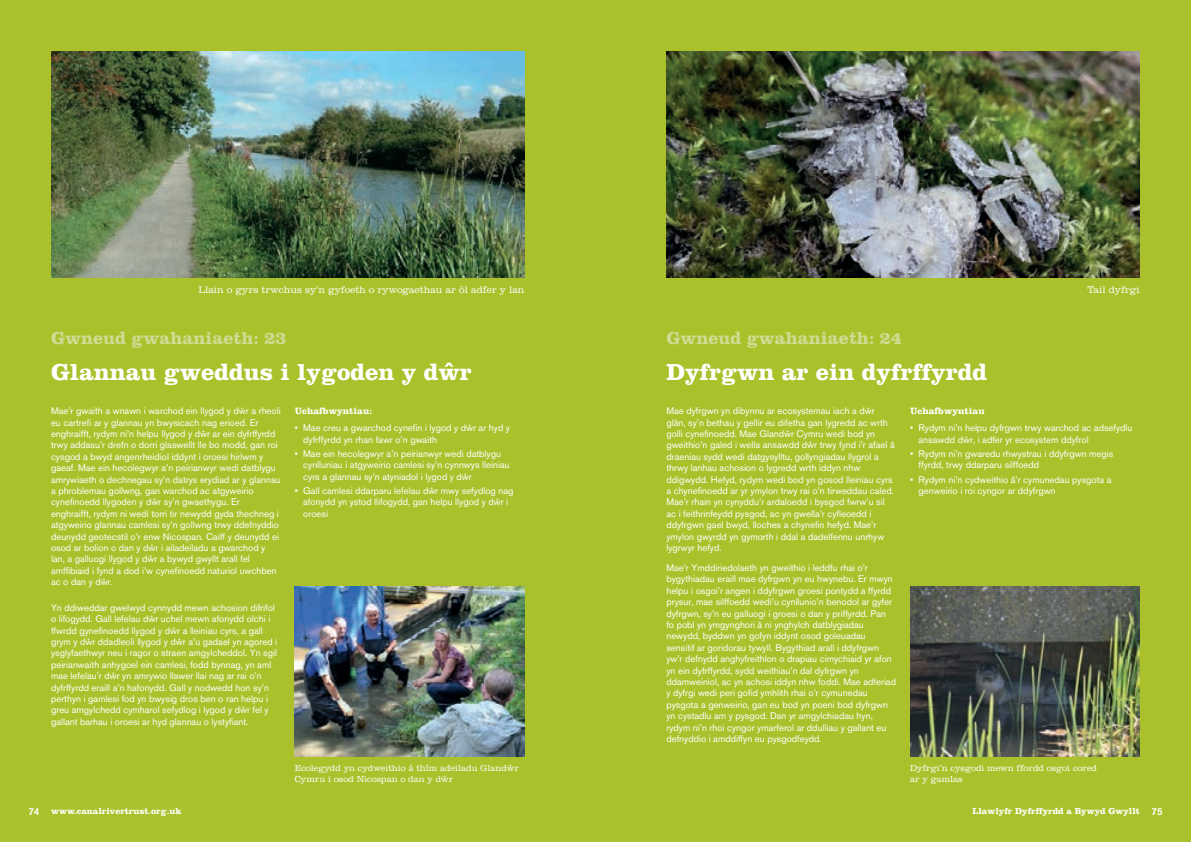
<style>
.page{position:relative;width:1191px;height:842px;background:#aac12c}
.page>*{position:absolute;margin:0;border:0;box-sizing:border-box;transform-origin:0 0}
.t1{font:700 24px "Clarendon LT Std";color:#fff}
.t2{font:700 18px "Clarendon LT Std";color:#d0db93}
.t3{font:300 10px "Clarendon LT Std";color:#fff}
.t4{font:9.5px/11.4px "Akzidenz Grotesk BQ";color:#fff}
.t5{font:700 9.5px "Clarendon LT Std";color:#fff}
.t6{font:300 9px/10.8px "Clarendon LT Std";color:#fff}
.t7{font:700 9px "Clarendon LT Std";color:#fff}
.s1{font-family:"Akzidenz Grotesk BQ";font-weight:500;font-size:10px}
</style>
<div class="page">
<img style="left:51px;top:51px;width:473px;height:227px">
<img style="left:666px;top:51px;width:474px;height:227px">
<img style="left:295px;top:587px;width:229px;height:170px">
<img style="left:910px;top:587px;width:230px;height:170px">
<p class="t3" style="left:198px;top:284px;width:328px">Llain o gyrs trwchus sy’n gyfoeth o rywogaethau ar ôl adfer y lan</p>
<p class="t3" style="left:1087px;top:284px;width:54px">Tail dyfrgi</p>
<h2 class="t2" style="left:51px;top:327px;width:237px">Gwneud gwahaniaeth: 23</h2>
<h1 class="t1" style="left:51px;top:358px;width:422px">Glannau gweddus i lygoden y dwˆ r</h1>
<p class="t4" style="left:51px;top:405px;width:231px">Mae’r gwaith a wnawn i warchod ein llygod y dwˆ r a rheoli eu cartrefi ar y glannau yn bwysicach nag erioed. Er enghraifft, rydym ni’n helpu llygod y dwˆ r ar ein dyfrffyrdd trwy addasu’r drefn o dorri glaswellt lle bo modd, gan roi cysgod a bwyd angenrheidiol iddynt i oroesi hirlwm y gaeaf. Mae ein hecolegwyr a’n peirianwyr wedi datblygu amrywiaeth o dechnegau sy’n datrys erydiad ar y glannau a phroblemau gollwng, gan warchod ac atgyweirio cynefinoedd llygoden y dwˆ r sy’n gwaethygu. Er enghraifft, rydym ni wedi torri tir newydd gyda thechneg i atgyweirio glannau camlesi sy’n gollwng trwy ddefnyddio deunydd geotecstil o’r enw Nicospan. Caiff y deunydd ei osod ar bolion o dan y dwˆ r i ailadeiladu a gwarchod y lan, a galluogi llygod y dwˆ r a bywyd gwyllt arall fel amffibiaid i fynd a dod i’w cynefinoedd naturiol uwchben ac o dan y dwˆ r.</p>
<p class="t4" style="left:51px;top:602px;width:228px">Yn ddiweddar gwelwyd cynnydd mewn achosion difrifol o lifogydd. Gall lefelau dwˆ r uchel mewn afonydd olchi i ffwrdd gynefinoedd llygod y dwˆ r a lleiniau cyrs, a gall grym y dwˆ r ddadleoli llygod y dwˆ r a’u gadael yn agored i ysglyfaethwyr neu i ragor o straen amgylcheddol. Yn sgil peirianwaith anhygoel ein camlesi, fodd bynnag, yn aml mae lefelau’r dwˆ r yn amrywio llawer llai nag ar rai o’n dyfrffyrdd eraill a’n hafonydd. Gall y nodwedd hon sy’n perthyn i gamlesi fod yn bwysig dros ben o ran helpu i greu amgylchedd cymharol sefydlog i lygod y dwˆ r fel y gallant barhau i oroesi ar hyd glannau o lystyfiant.</p>
<p class="t5" style="left:295px;top:405px;width:79px">Uchafbwyntiau:</p>
<p class="t4" style="left:303px;top:422px;width:208px;text-indent:-8px">• Mae creu a gwarchod cynefin i lygod y dwˆ r ar hyd y dyfrffyrdd yn rhan fawr o’n gwaith</p>
<p class="t4" style="left:303px;top:448px;width:208px;text-indent:-8px">• Mae ein hecolegwyr a’n peirianwyr wedi datblygu cynlluniau i atgyweirio camlesi sy’n cynnwys lleiniau cyrs a glannau sy’n atyniadol i lygod y dwˆ r</p>
<p class="t4" style="left:303px;top:485px;width:212px;text-indent:-8px">• Gall camlesi ddarparu lefelau dwˆ r mwy sefydlog nag afonydd yn ystod llifogydd, gan helpu llygod y dwˆ r i oroesi</p>
<h2 class="t2" style="left:666px;top:327px;width:237px">Gwneud gwahaniaeth: 24</h2>
<h1 class="t1" style="left:666px;top:358px;width:322px">Dyfrgwn ar ein dyfrffyrdd</h1>
<p class="t4" style="left:666px;top:405px;width:230px">Mae dyfrgwn yn dibynnu ar ecosystemau iach a dwˆ r glân, sy’n bethau y gellir eu difetha gan lygredd ac wrth golli cynefinoedd. Mae Glandwˆ r Cymru wedi bod yn gweithio’n galed i wella ansawdd dwˆ r trwy fynd i’r afael â draeniau sydd wedi datgysylltu, gollyngiadau llygrol a thrwy lanhau achosion o lygredd wrth iddyn nhw ddigwydd. Hefyd, rydym wedi bod yn gosod lleiniau cyrs a chynefinoedd ar yr ymylon trwy rai o’n tirweddau caled.<br>Mae’r rhain yn cynyddu’r ardaloedd i bysgod fwrw’u sil ac i feithrinfeydd pysgod, ac yn gwella’r cyfleoedd i ddyfrgwn gael bwyd, lloches a chynefin hefyd. Mae’r ymylon gwyrdd yn gymorth i ddal a dadelfennu unrhyw lygrwyr hefyd.</p>
<p class="t4" style="left:666px;top:562px;width:231px">Mae’r Ymddiriedolaeth yn gweithio i leddfu rhai o’r bygythiadau eraill mae dyfrgwn yn eu hwynebu. Er mwyn helpu i osgoi’r angen i ddyfrgwn groesi pontydd a ffyrdd prysur, mae silffoedd wedi’u cynllunio’n benodol ar gyfer dyfrgwn, sy’n eu galluogi i groesi o dan y priffyrdd. Pan fo pobl yn ymgynghori â ni ynghylch datblygiadau newydd, byddwn yn gofyn iddynt osod goleuadau sensitif ar goridorau tywyll. Bygythiad arall i ddyfrgwn yw’r defnydd anghyfreithlon o drapiau cimychiaid yr afon yn ein dyfrffyrdd, sydd weithiau’n dal dyfrgwn yn ddamweiniol, ac yn achosi iddyn nhw foddi. Mae adferiad y dyfrgi wedi peri gofid ymhlith rhai o’r cymunedau pysgota a genweirio, gan eu bod yn poeni bod dyfrgwn yn cystadlu am y pysgod. Dan yr amgylchiadau hyn, rydym ni’n rhoi cyngor ymarferol ar ddulliau y gallant eu defnyddio i amddiffyn eu pysgodfeydd.</p>
<p class="t5" style="left:910px;top:405px;width:76px">Uchafbwyntiau</p>
<p class="t4" style="left:918px;top:422px;width:215px;text-indent:-8px">• Rydym ni’n helpu dyfrgwn trwy warchod ac adsefydlu ansawdd dwˆ r, i adfer yr ecosystem ddyfrol</p>
<p class="t4" style="left:918px;top:448px;width:196px;text-indent:-8px">• Rydym ni’n gwaredu rhwystrau i ddyfrgwn megis ffyrdd, trwy ddarparu silffoedd</p>
<p class="t4" style="left:918px;top:473px;width:194px;text-indent:-8px">• Rydym ni’n cydweithio â’r cymunedau pysgota a genweirio i roi cyngor ar ddyfrgwn</p>
<p class="t6" style="left:295px;top:763px;width:225px">Ecolegydd yn cydweithio â thîm adeiladu Glandwˆ r<br>Cymru i osod Nicospan o dan y dwˆ r</p>
<p class="t6" style="left:910px;top:763px;width:188px">Dyfrgi’n cysgodi mewn ffordd osgoi cored ar y gamlas</p>
<p class="t7" style="left:28px;top:805px;width:155px"><span class="s1">74</span> www.canalrivertrust.org.uk</p>
<p class="t7" style="left:972px;top:805px;width:192px">Llawlyfr Dyfrffyrdd a Bywyd Gwyllt <span class="s1">75</span></p>
</div>
